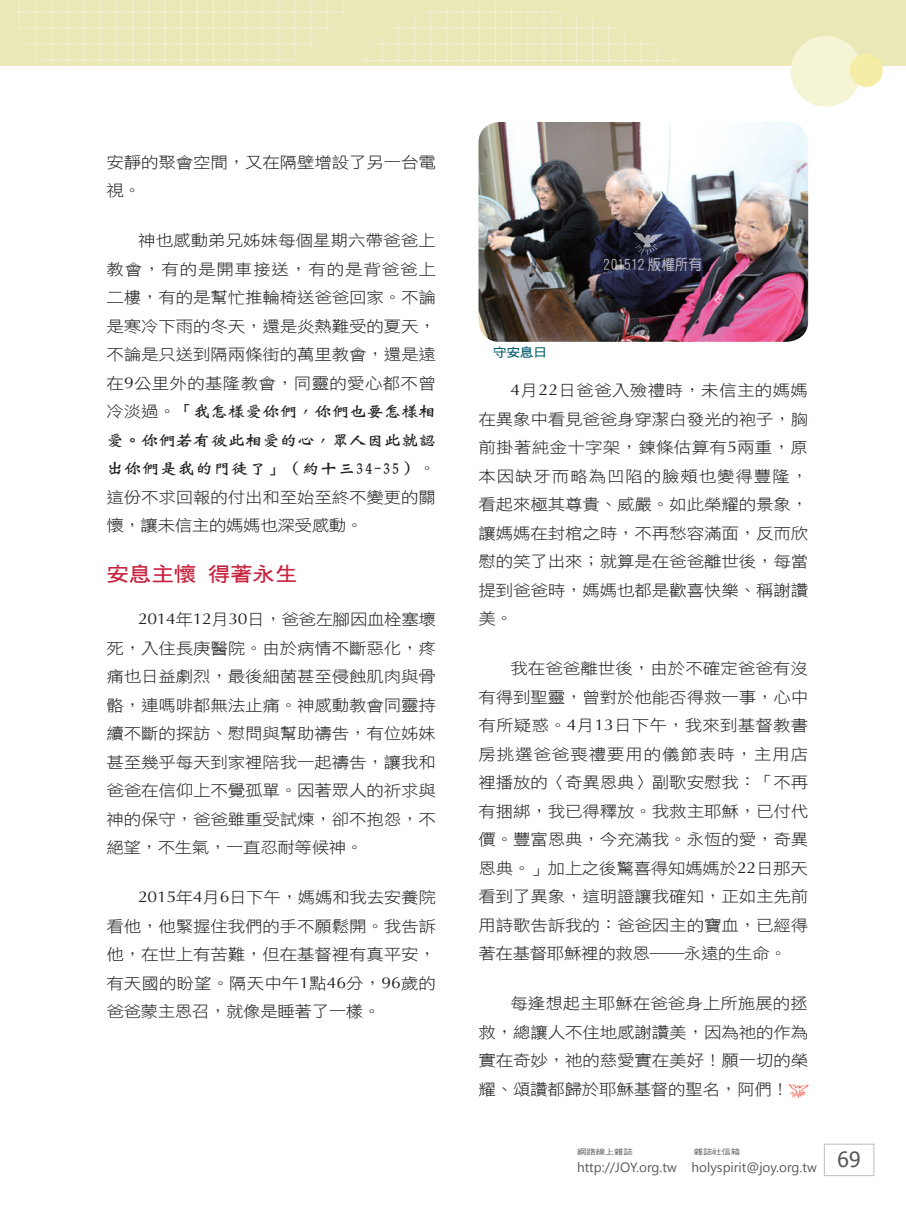
<style>
.page{position:relative;width:906px;height:1217px;background:#fff}
.page>*{position:absolute;margin:0;border:0;box-sizing:border-box;transform-origin:0 0}
.大標{font:20.25px "DF Hei W7 WIN BF";color:#c8233f;scale:1.11 1}
.t1{font:15.75px/28.5px "DF Hei W3 WIN BF";letter-spacing:-.01em;color:#231f20;text-align:justify;scale:1.11 1}
.t2{font:15px "DF Yuan W5 WIN BF";color:#fff;scale:.9 1}
.t3{font:13.5px "Segoe UI";color:#57585a}
.圖說{font:12.45px "DF Hei W7 WIN BF";color:#005a6b;scale:1.11 1}
.t4{font:7.5px "DF Hei W5 WIN BF";letter-spacing:-.015em;color:#57585a;scale:1.25 1}
.s1{font-family:"Optima"}
.s2{font-family:"DF Wei Bei W7 WIN BF"}
</style>
<div class="page">
<div style="left:824px;top:1143px;width:50px;height:32px;border:1px solid #bcbdc0"></div>
<img style="left:789px;top:1084px;width:19px;height:13px">
<div style="left:0;top:0;width:906px;height:66px;background:#eae8b7"></div>
<div style="left:790px;top:36px;width:71px;height:71px;background:#f5f4d5;border-radius:50%"></div>
<div style="left:849px;top:54px;width:34px;height:33px;background:#f5eda6;border-radius:50%"></div>
<svg style="left:13px;top:0;width:666px;height:66px"></svg>
<img style="left:478px;top:122px;width:330px;height:220px">
<svg style="left:633px;top:232px;width:30px;height:22px"></svg>
<p class="t1" style="left:106px;top:148px;width:298px">安靜的聚會空間，又在隔壁增設了另一台電視。</p>
<p class="t1" style="left:106px;top:226px;width:298px;text-indent:32px">神也感動弟兄姊妹每個星期六帶爸爸上教會，有的是開車接送，有的是背爸爸上二樓，有的是幫忙推輪椅送爸爸回家。不論是寒冷下雨的冬天，還是炎熱難受的夏天，不論是只送到隔兩條街的萬里教會，還是遠在<span class="s1">9</span>公里外的基隆教會，同靈的愛心都不曾冷淡過。<span class="s2">「我怎樣愛你們，你們也要怎樣相愛。你們若有彼此相愛的心，眾人因此就認出你們是我的門徒了」（約十三34-35）</span>。這份不求回報的付出和至始至終不變更的關懷，讓未信主的媽媽也深受感動。</p>
<p class="大標" style="left:106px;top:563px;width:174px">安息主懷 得著永生</p>
<p class="t1" style="left:106px;top:605px;width:299px;text-indent:32px"><span class="s1">2014</span>年<span class="s1">12</span>月<span class="s1">30</span>日，爸爸左腳因血栓塞壞死，入住長庚醫院。由於病情不斷惡化，疼痛也日益劇烈，最後細菌甚至侵蝕肌肉與骨骼，連嗎啡都無法止痛。神感動教會同靈持續不斷的探訪、慰問與幫助禱告，有位姊妹甚至幾乎每天到家裡陪我一起禱告，讓我和爸爸在信仰上不覺孤單。因著眾人的祈求與神的保守，爸爸雖重受試煉，卻不抱怨，不絕望，不生氣，一直忍耐等候神。</p>
<p class="t1" style="left:106px;top:882px;width:298px;text-indent:32px"><span class="s1">2015</span>年<span class="s1">4</span>月<span class="s1">6</span>日下午，媽媽和我去安養院看他，他緊握住我們的手不願鬆開。我告訴他，在世上有苦難，但在基督裡有真平安，有天國的盼望。隔天中午<span class="s1">1</span>點<span class="s1">46</span>分，<span class="s1">96</span>歲的爸爸蒙主恩召，就像是睡著了一樣。</p>
<p class="圖說" style="left:493px;top:345px;width:50px">守安息日</p>
<p class="t2" style="left:604px;top:257px;width:110px">201512 版權所有</p>
<p class="t1" style="left:478px;top:376px;width:298px;text-indent:32px"><span class="s1">4</span>月<span class="s1">22</span>日爸爸入殮禮時，未信主的媽媽在異象中看見爸爸身穿潔白發光的袍子，胸前掛著純金十字架，鍊條估算有<span class="s1">5</span>兩重，原本因缺牙而略為凹陷的臉頰也變得豐隆，看起來極其尊貴、威嚴。如此榮耀的景象，讓媽媽在封棺之時，不再愁容滿面，反而欣慰的笑了出來；就算是在爸爸離世後，每當提到爸爸時，媽媽也都是歡喜快樂、稱謝讚美。</p>
<p class="t1" style="left:478px;top:654px;width:298px;text-indent:32px">我在爸爸離世後，由於不確定爸爸有沒有得到聖靈，曾對於他能否得救一事，心中有所疑惑。<span class="s1">4</span>月<span class="s1">13</span>日下午，我來到基督教書房挑選爸爸喪禮要用的儀節表時，主用店裡播放的〈奇異恩典〉副歌安慰我：「不再有捆綁，我已得釋放。我救主耶穌，已付代價。豐富恩典，今充滿我。永恆的愛，奇異恩典。」加上之後驚喜得知媽媽於<span class="s1">22</span>日那天看到了異象，這明證讓我確知，正如主先前用詩歌告訴我的：爸爸因主的寶血，已經得著在基督耶穌裡的救恩──永遠的生命。</p>
<p class="t1" style="left:478px;top:988px;width:298px;text-indent:32px">每逢想起主耶穌在爸爸身上所施展的拯救，總讓人不住地感謝讚美，因為祂的作為實在奇妙，祂的慈愛實在美好！願一切的榮耀、頌讚都歸於耶穌基督的聖名，阿們！</p>
<p class="t4" style="left:577px;top:1147px;width:46px">網路線上雜誌</p>
<p class="t4" style="left:694px;top:1147px;width:39px">雜誌社信箱</p>
<p class="t3" style="left:577px;top:1157px;width:285px">http://JOY.org.tw holyspirit@joy.org.tw <sup>69</sup></p>
</div>
